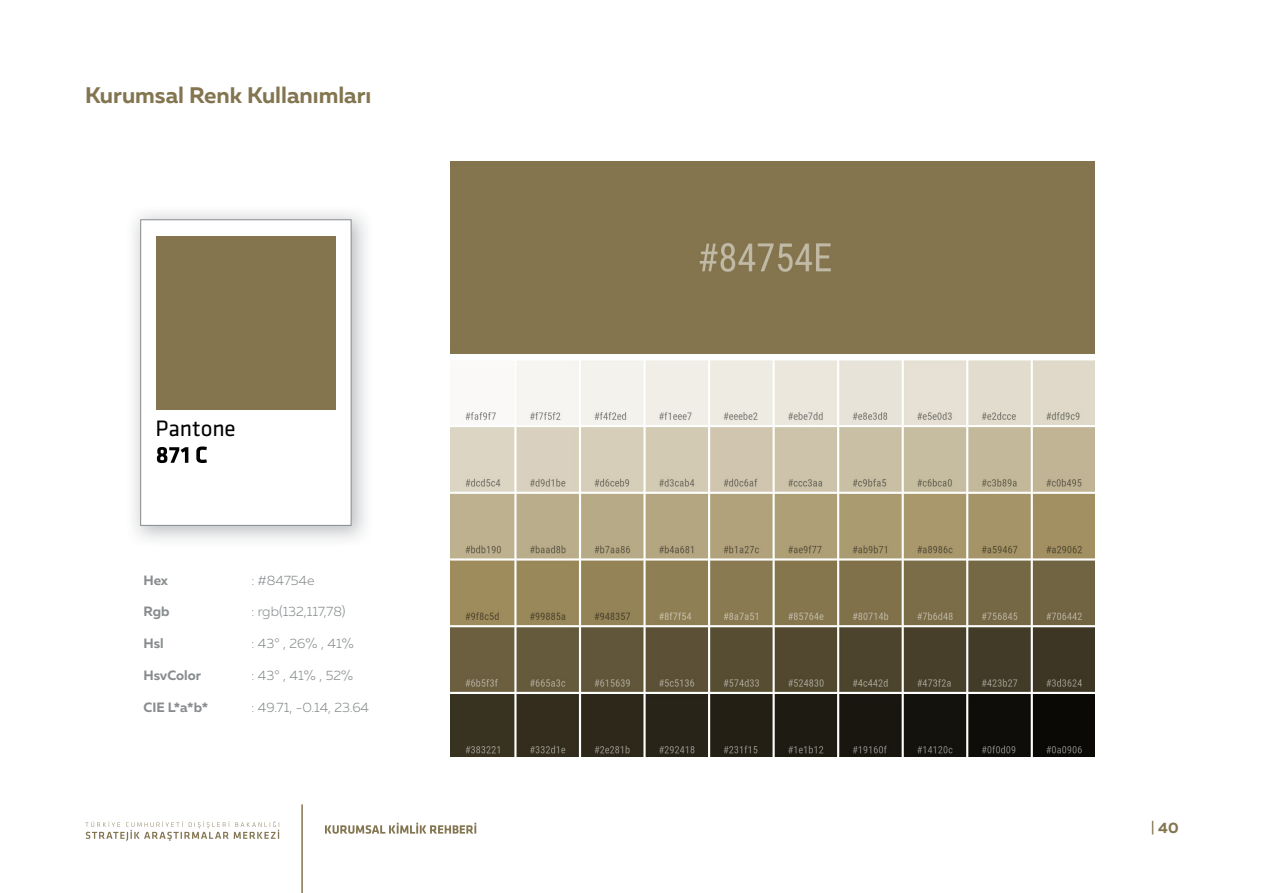
<style>
.page{position:relative;width:1263px;height:893px;background:#fff}
.page>*{position:absolute;margin:0;border:0;box-sizing:border-box;transform-origin:0 0}
.t1{font:23.25px "Klavika";color:#000}
.t2{font:700 22.5px "Muller";color:#837550}
.t3{font:700 15px "Muller";color:#837550}
.t4{font:300 13.5px "Muller";color:#888c8e}
.t5{font:700 13.5px "Muller";letter-spacing:-.005em;color:#888c8e}
.s1{font-weight:400}
</style>
<div class="page">
<img style="left:133px;top:212px;width:233px;height:328px">
<div style="left:140px;top:220px;width:211px;height:306px;background:#fff;border:1px solid #878a8e"></div>
<div style="left:156px;top:236px;width:180px;height:174px;background:#84754e"></div>
<img style="left:451px;top:161px;width:644px;height:596px">
<svg style="left:157px;top:447px;width:31px;height:16px"></svg>
<svg style="left:196px;top:446px;width:11px;height:17px"></svg>
<svg style="left:85px;top:821px;width:194px;height:20px"></svg>
<svg style="left:325px;top:823px;width:151px;height:11px"></svg>
<hr style="left:301px;top:804px;width:2px;height:89px;background:#837550">
<h2 class="t2" style="left:85px;top:81px;width:288px">Kurumsal Renk Kullanımları</h2>
<h1 class="t1" style="left:156px;top:413px;width:82px">Pantone</h1>
<p class="t5" style="left:144px;top:571px;width:26px">Hex</p>
<p class="t4" style="left:252px;top:572px;width:65px">: #84754e</p>
<p class="t5" style="left:144px;top:603px;width:27px">Rgb</p>
<p class="t4" style="left:252px;top:603px;width:96px">: rgb)132,117,78(</p>
<p class="t5" style="left:144px;top:635px;width:22px">Hsl</p>
<p class="t4" style="left:252px;top:635px;width:104px">: 43° , 26% , 41%</p>
<p class="t5" style="left:144px;top:667px;width:59px">HsvColor</p>
<p class="t4" style="left:252px;top:667px;width:103px">: 43° , 41% , 52%</p>
<p class="t5" style="left:144px;top:699px;width:66px">C I E b*a*L *</p>
<p class="t4" style="left:252px;top:699px;width:119px">: 49.71, -0.14, 23.64</p>
<p class="t3" style="left:1151px;top:818px;width:29px"><span class="s1">|</span>40</p>
</div>
